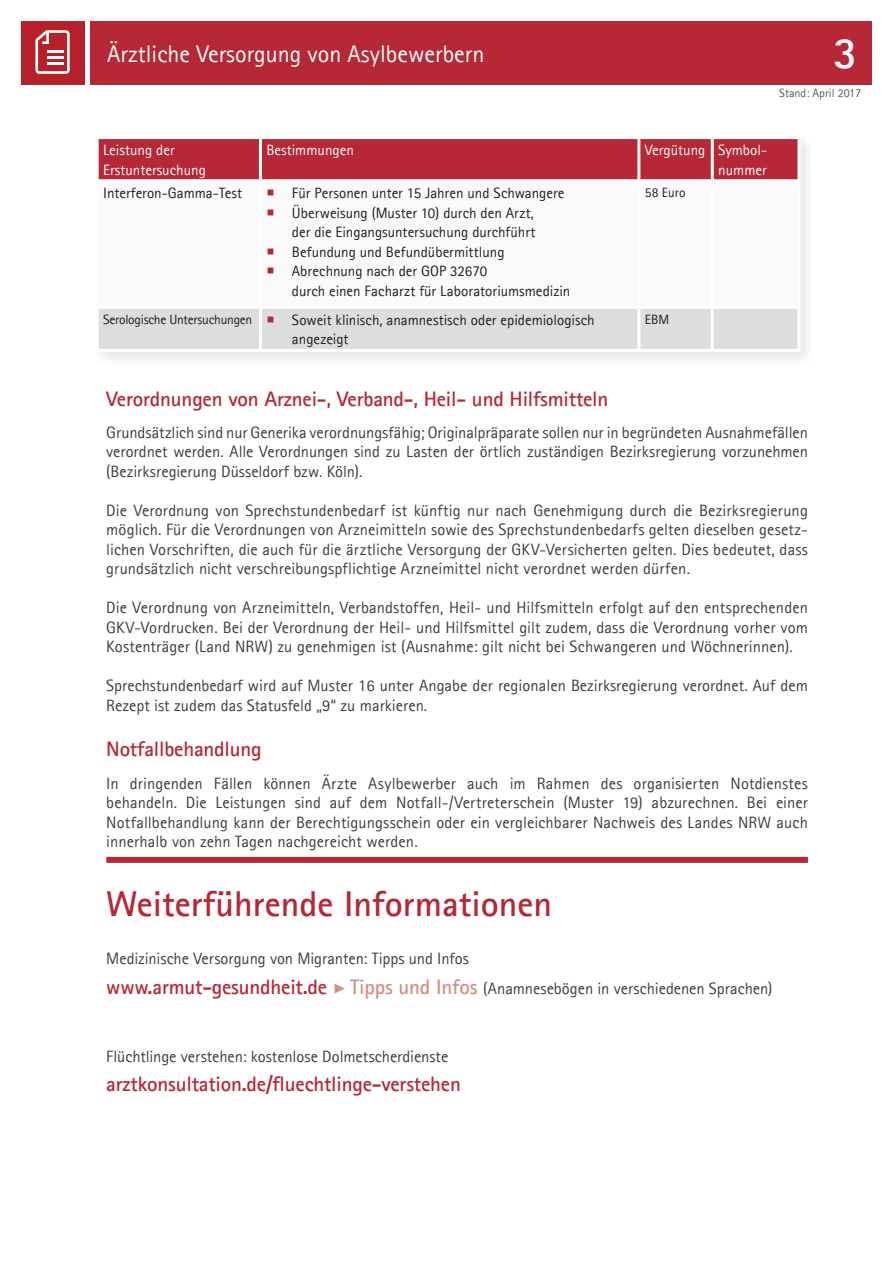
<style>
.page{position:relative;width:893px;height:1263px;background:#fff}
.page>*{position:absolute;margin:0;border:0;box-sizing:border-box;transform-origin:0 0}
.t1{font:700 45px "Agfa Rotis Sans Serif";color:#fff}
.t2{font:700 36px "Agfa Rotis Sans Serif";color:#b72837}
.t3{font:24px "Agfa Rotis Sans Serif";color:#fff}
.t4{font:700 21px "Agfa Rotis Sans Serif";letter-spacing:-.01em;color:#b72837}
.t5{font:16.5px/19.5px "Agfa Rotis Sans Serif";color:#3e3e3f;text-align:justify}
.t6{font:15px/19.5px "Agfa Rotis Sans Serif";color:#231f20}
.t7{font:15px/19.5px "Agfa Rotis Sans Serif";color:#fff}
.t8{font:13.5px "Agfa Rotis Sans Serif";color:#231f20}
.t9{font:12px "Agfa Rotis Sans Serif";color:#57585a}
.s1{color:#b72837}
.s2{font-size:13.5px}
.s3{font-weight:700;font-size:21px;color:#b72837}
.s4{font-family:"Minion Pro";font-size:21px;color:#d58f81}
.s5{font-weight:700;font-size:21px;color:#d58f81}
</style>
<div class="page">
<div style="left:90px;top:21px;width:782px;height:64px;background:#b72837"></div>
<div style="left:21px;top:21px;width:64px;height:64px;background:#b6202a"></div>
<svg style="left:35px;top:30px;width:35px;height:44px"></svg>
<hr style="left:47px;top:50px;width:16px;height:3px;background:#fff">
<hr style="left:47px;top:56px;width:16px;height:3px;background:#fff">
<hr style="left:47px;top:62px;width:16px;height:3px;background:#fff">
<div style="left:106px;top:857px;width:702px;height:6px;background:#b72837"></div>
<div style="left:93px;top:134px;width:722px;height:233px;background:#fafafa"></div>
<div style="left:99px;top:139px;width:698px;height:40px;background:#b72837"></div>
<div style="left:99px;top:309px;width:698px;height:40px;background:#dcdddf"></div>
<hr style="left:96px;top:136px;width:164px;height:3px;background:#fff">
<hr style="left:96px;top:139px;width:3px;height:40px;background:#fff">
<hr style="left:260px;top:136px;width:379px;height:3px;background:#fff">
<hr style="left:259px;top:139px;width:3px;height:40px;background:#fff">
<hr style="left:639px;top:136px;width:73px;height:3px;background:#fff">
<hr style="left:637px;top:139px;width:3px;height:40px;background:#fff">
<hr style="left:712px;top:136px;width:88px;height:3px;background:#fff">
<hr style="left:711px;top:139px;width:3px;height:40px;background:#fff">
<hr style="left:797px;top:139px;width:3px;height:40px;background:#fff">
<hr style="left:96px;top:179px;width:164px;height:3px;background:#fff">
<hr style="left:96px;top:182px;width:3px;height:124px;background:#fff">
<hr style="left:260px;top:179px;width:379px;height:3px;background:#fff">
<hr style="left:259px;top:182px;width:3px;height:124px;background:#fff">
<hr style="left:639px;top:179px;width:73px;height:3px;background:#fff">
<hr style="left:637px;top:182px;width:3px;height:124px;background:#fff">
<hr style="left:712px;top:179px;width:88px;height:3px;background:#fff">
<hr style="left:711px;top:182px;width:3px;height:124px;background:#fff">
<hr style="left:797px;top:182px;width:3px;height:124px;background:#fff">
<hr style="left:96px;top:306px;width:164px;height:3px;background:#fff">
<hr style="left:96px;top:309px;width:3px;height:40px;background:#fff">
<hr style="left:260px;top:306px;width:379px;height:3px;background:#fff">
<hr style="left:259px;top:309px;width:3px;height:40px;background:#fff">
<hr style="left:639px;top:306px;width:73px;height:3px;background:#fff">
<hr style="left:637px;top:309px;width:3px;height:40px;background:#fff">
<hr style="left:712px;top:306px;width:88px;height:3px;background:#fff">
<hr style="left:711px;top:309px;width:3px;height:40px;background:#fff">
<hr style="left:797px;top:309px;width:3px;height:40px;background:#fff">
<hr style="left:96px;top:349px;width:164px;height:3px;background:#fff">
<hr style="left:260px;top:349px;width:379px;height:3px;background:#fff">
<hr style="left:639px;top:349px;width:73px;height:3px;background:#fff">
<hr style="left:712px;top:349px;width:88px;height:3px;background:#fff">
<h3 class="t3" style="left:107px;top:40px;width:379px">Ärztliche Versorgung von Asylbewerbern</h3>
<h1 class="t1" style="left:833px;top:25px;width:26px">3</h1>
<p class="t9" style="left:779px;top:86px;width:83px">Stand: April 2017</p>
<p class="t7" style="left:103px;top:140px;width:104px">Leistung der<br>Erstuntersuchung</p>
<p class="t7" style="left:266px;top:140px;width:89px">Bestimmungen</p>
<p class="t7" style="left:645px;top:140px;width:124px;text-align:right">Vergütung Symbol&shy;nummer</p>
<p class="t6" style="left:103px;top:183px;width:140px">Interferon-Gamma-Test</p>
<p class="t6" style="left:266px;top:183px;width:300px"><span class="s1">○</span> Für Personen unter 15 Jahren und Schwangere</p>
<p class="t6" style="left:266px;top:203px;width:271px;text-align:right"><span class="s1">○</span> Überweisung (Muster 10) durch den Arzt, der die Eingangsuntersuchung durchführt</p>
<p class="t6" style="left:266px;top:242px;width:240px"><span class="s1">○</span> Befundung und Befundübermittlung</p>
<p class="t6" style="left:292px;top:261px;width:280px;text-indent:-26px"><span class="s1">○</span> Abrechnung nach der GOP 32670<br>durch einen Facharzt für Laboratoriumsmedizin</p>
<p class="t8" style="left:645px;top:185px;width:42px">58 Euro</p>
<p class="t6" style="left:292px;top:310px;width:304px;text-indent:-189px"><span class="s2">Serologische Untersuchungen</span> <span class="s1">○</span> Soweit klinisch, anamnestisch oder epidemiologisch angezeigt</p>
<p class="t8" style="left:645px;top:311px;width:26px">EBM</p>
<p class="t4" style="left:106px;top:385px;width:504px">Verordnungen von Arznei-, Verband-, Heil- und Hilfsmitteln</p>
<p class="t5" style="left:106px;top:422px;width:703px">Grundsätzlich sind nur Generika verordnungsfähig; Originalpräparate sollen nur in begründeten Ausnahmefällen verordnet werden. Alle Verordnungen sind zu Lasten der örtlich zuständigen Bezirksregierung vorzunehmen (Bezirksregierung Düsseldorf bzw. Köln).</p>
<p class="t5" style="left:106px;top:500px;width:703px">Die Verordnung von Sprechstundenbedarf ist künftig nur nach Genehmigung durch die Bezirksregierung möglich. Für die Verordnungen von Arzneimitteln sowie des Sprechstundenbedarfs gelten dieselben gesetz&shy;lichen Vorschriften, die auch für die ärztliche Versorgung der GKV-Versicherten gelten. Dies bedeutet, dass grundsätzlich nicht verschreibungspflichtige Arzneimittel nicht verordnet werden dürfen.</p>
<p class="t5" style="left:106px;top:598px;width:703px">Die Verordnung von Arzneimitteln, Verbandstoffen, Heil- und Hilfsmitteln erfolgt auf den entsprechenden GKV-Vordrucken. Bei der Verordnung der Heil- und Hilfsmittel gilt zudem, dass die Verordnung vorher vom Kostenträger (Land NRW) zu genehmigen ist (Ausnahme: gilt nicht bei Schwangeren und Wöchnerinnen).</p>
<p class="t5" style="left:106px;top:676px;width:703px">Sprechstundenbedarf wird auf Muster 16 unter Angabe der regionalen Bezirksregierung verordnet. Auf dem<br>Rezept ist zudem das Statusfeld „9“ zu markieren.</p>
<p class="t4" style="left:106px;top:735px;width:157px">Notfallbehandlung</p>
<p class="t5" style="left:106px;top:773px;width:703px">In dringenden Fällen können Ärzte Asylbewerber auch im Rahmen des organisierten Notdienstes behandeln. Die Leistungen sind auf dem Notfall-/Vertreterschein (Muster 19) abzurechnen. Bei einer Notfallbehandlung kann der Berechtigungsschein oder ein vergleichbarer Nachweis des Landes NRW auch innerhalb von zehn Tagen nachgereicht werden.</p>
<h2 class="t2" style="left:106px;top:881px;width:447px">Weiterführende Informationen</h2>
<p class="t5" style="left:106px;top:944px;width:668px;line-height:29.4px">Medizinische Versorgung von Migranten: Tipps und Infos<br><span class="s3">www.armut-gesundheit.de</span> <span class="s4">▶</span> <span class="s5">Tipps und Infos</span> (Anamnesebögen in verschiedenen Sprachen)</p>
<p class="t5" style="left:106px;top:1046px;width:344px">Flüchtlinge verstehen: kostenlose Dolmetscherdienste</p>
<p class="t4" style="left:106px;top:1071px;width:356px">arztkonsultation.de/fluechtlinge-verstehen</p>
</div>
